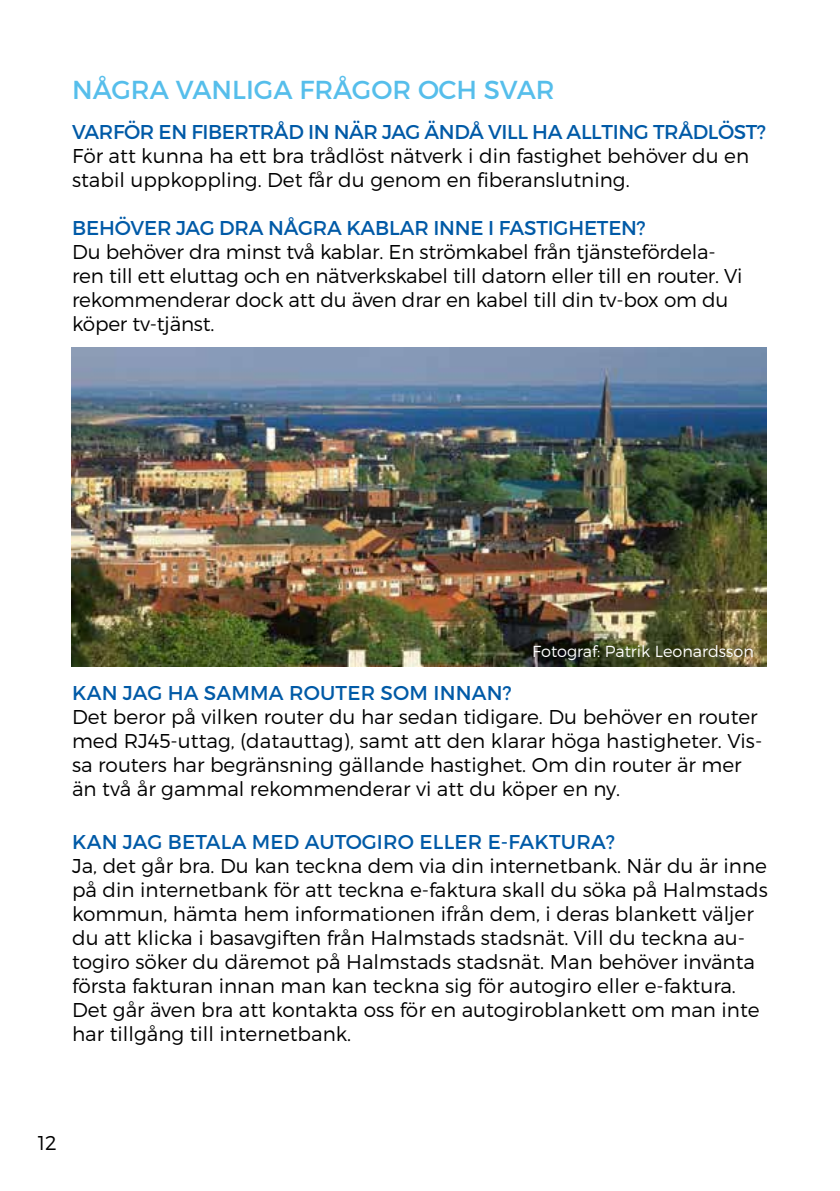
<style>
.page{position:relative;width:840px;height:1191px;background:#fff}
.page>*{position:absolute;margin:0;border:0;box-sizing:border-box;transform-origin:0 0}
.t1{font:26px "Montserrat";color:#56beeb}
.t2{font:300 20px/24px "Montserrat";color:#000}
.t3{font:20px "Montserrat";letter-spacing:-.01em;color:#005aa7}
.t4{font:20px "Montserrat";letter-spacing:.01em;color:#005aa7}
.t5{font:300 16px "Montserrat";color:#fff}
</style>
<div class="page">
<img style="left:72px;top:347px;width:694px;height:320px">
<h1 class="t1" style="left:72px;top:73px;width:484px">NÅGRA VANLIGA FRÅGOR OCH SVAR</h1>
<p class="t3" style="left:72px;top:119px;width:695px">VARFÖR EN FIBERTRÅD IN NÄR JAG ÄNDÅ VILL HA ALLTING TRÅDLÖST?</p>
<p class="t2" style="left:72px;top:143px;width:678px">För att kunna ha ett bra trådlöst nätverk i din fastighet behöver du en stabil uppkoppling. Det får du genom en fiberanslutning.</p>
<p class="t3" style="left:72px;top:215px;width:574px">BEHÖVER JAG DRA NÅGRA KABLAR INNE I FASTIGHETEN?</p>
<p class="t2" style="left:72px;top:239px;width:671px">Du behöver dra minst två kablar. En strömkabel från tjänstefördela&shy;ren till ett eluttag och en nätverkskabel till datorn eller till en router. Vi rekommenderar dock att du även drar en kabel till din tv-box om du köper tv-tjänst.</p>
<p class="t5" style="left:531px;top:641px;width:223px">Fotograf: Patrik Leonardsson</p>
<p class="t4" style="left:72px;top:681px;width:441px">KAN JAG HA SAMMA ROUTER SOM INNAN?</p>
<p class="t2" style="left:72px;top:705px;width:691px">Det beror på vilken router du har sedan tidigare. Du behöver en router med RJ45-uttag, (datauttag), samt att den klarar höga hastigheter. Vis&shy;sa routers har begränsning gällande hastighet. Om din router är mer än två år gammal rekommenderar vi att du köper en ny.</p>
<p class="t4" style="left:72px;top:830px;width:544px">KAN JAG BETALA MED AUTOGIRO ELLER E-FAKTURA?</p>
<p class="t2" style="left:72px;top:853px;width:696px">Ja, det går bra. Du kan teckna dem via din internetbank. När du är inne på din internetbank för att teckna e-faktura skall du söka på Halmstads kommun, hämta hem informationen ifrån dem, i deras blankett väljer du att klicka i basavgiften från Halmstads stadsnät. Vill du teckna au&shy;togiro söker du däremot på Halmstads stadsnät. Man behöver invänta första fakturan innan man kan teckna sig för autogiro eller e-faktura.<br>Det går även bra att kontakta oss för en autogiroblankett om man inte har tillgång till internetbank.</p>
<p class="t2" style="left:38px;top:1130px;width:21px">12</p>
</div>
